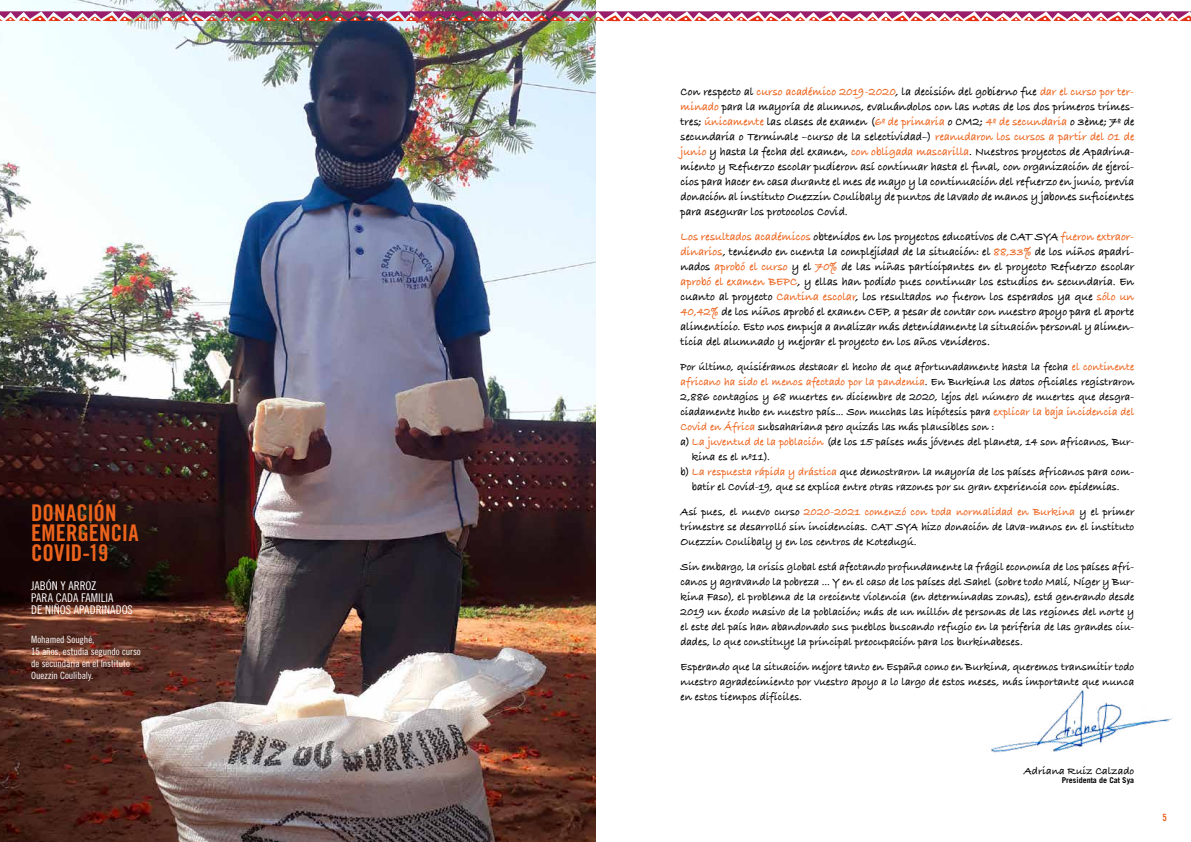
<style>
.page{position:relative;width:1191px;height:842px;background:#fff}
.page>*{position:absolute;margin:0;border:0;box-sizing:border-box;transform-origin:0 0}
.t1{font:23px/20px "Trade Gothic Bold Cond Twenty";letter-spacing:-.005em;color:#ec631c}
.t2{font:700 12px/15px "Bradley Hand ITCTT";color:#000;text-align:justify;scale:.94 1}
.t3{font:700 12px/15px "Bradley Hand ITCTT";color:#000;text-align:justify;scale:.95 1}
.t4{font:12px/12px "Trade Gothic Cond Eighteen";color:#fff}
.t5{font:700 11.5px/15px "Bradley Hand ITCTT";letter-spacing:.005em;color:#000;text-align:justify;scale:.94 1}
.t6{font:700 11.5px/15px "Bradley Hand ITCTT";letter-spacing:.005em;color:#000;text-align:justify;scale:.95 1}
.t7{font:700 11.5px "Bradley Hand ITCTT";letter-spacing:.005em;color:#ec631c;scale:.94 1}
.t8{font:700 11px "Bradley Hand ITCTT";color:#000}
.t9{font:10px/12px "Trade Gothic Cond Eighteen";letter-spacing:-.005em;color:#fff}
.t10{font:10px "Trade Gothic Bold Cond Twenty";color:#ec631c}
.t11{font:700 8px "Trade Gothic";color:#000}
.s1{color:#ec631c}
.s2{color:#000}
</style>
<div class="page">
<img style="left:991px;top:690px;width:182px;height:63px">
<img style="left:0;top:0;width:595px;height:842px">
<img style="left:0;top:11px;width:1191px;height:10px">
<h1 class="t1" style="left:31px;top:502px;width:109px">DONACIÓN<br>EMERGENCIA<br>COVID-19</h1>
<p class="t4" style="left:31px;top:579px;width:103px">JABÓN Y ARROZ<br>PARA CADA FAMILIA<br>DE NIÑOS APADRINADOS</p>
<p class="t9" style="left:31px;top:634px;width:111px">Mohamed Soughé,<br>15 años, estudia segundo curso de secundària en el lnstituto<br>Ouezzin Coulibaly.</p>
<p class="t2" style="left:680px;top:84px;width:484px">Con respecto al <span class="s1">curso académico 2019-2020</span>, la decisión del gobierno fue <span class="s1">dar el curso por ter&shy;minado</span> para la mayoría de alumnos, evaluándolos con las notas de los dos primeros trimes&shy;tres; <span class="s1">únicamente</span> las clases de examen (<span class="s1">6º de primaria</span> o CM2; <span class="s1">4º de secundaria</span> o 3ème; 7º de secundaria o Terminale –curso de la selectividad–) <span class="s1">reanudaron los cursos a partir del 01 de junio</span> y hasta la fecha del examen, <span class="s1">con obligada mascarilla</span>. Nuestros proyectos de Apadrina&shy;miento y Refuerzo escolar pudieron así continuar hasta el final, con organización de ejerci&shy;cios para hacer en casa durante el mes de mayo y la continuación del refuerzo en junio, previa donación al instituto Ouezzin Coulibaly de puntos de lavado de manos y jabones suficientes para asegurar los protocolos Covid.</p>
<p class="t3" style="left:680px;top:229px;width:479px"><span class="s1">Los resultados académicos</span> obtenidos en los proyectos educativos de CAT SYA <span class="s1">fueron extraor&shy;dinarios</span>, teniendo en cuenta la complejidad de la situación: el <span class="s1">88,33%</span> de los niños apadri&shy;nados <span class="s1">aprobó el curso</span> y el <span class="s1">70%</span> de las niñas participantes en el proyecto Refuerzo escolar <span class="s1">aprobó el examen BEPC</span>, y ellas han podido pues continuar los estudios en secundaria. En cuanto al proyecto <span class="s1">Cantina escolar</span>, los resultados no fueron los esperados ya que <span class="s1">sólo un 40,42%</span> de los niños aprobó el examen CEP, a pesar de contar con nuestro apoyo para el aporte alimenticio. Esto nos empuja a analizar más detenidamente la situación personal y alimen&shy;ticia del alumnado y mejorar el proyecto en los años venideros.</p>
<p class="t5" style="left:680px;top:359px;width:484px">Por último, quisiéramos destacar el hecho de que afortunadamente hasta la fecha <span class="s1">el continente</span></p>
<p class="t7" style="left:680px;top:373px;width:484px">africano ha sido el menos afectado por la pandemia<span class="s2">. En Burkina los datos oficiales registraron</span></p>
<p class="t5" style="left:680px;top:389px;width:484px">2,886 contagios y 68 muertes en diciembre de 2020, lejos del número de muertes que desgra-</p>
<p class="t5" style="left:680px;top:404px;width:484px">ciadamente hubo en nuestro país... Son muchas las hipótesis para <span class="s1">explicar la baja incidencia del</span></p>
<p class="t5" style="left:680px;top:419px;width:335px"><span class="s1">Covid en África</span> subsahariana pero quizás las más plausibles son :</p>
<p class="t6" style="left:680px;top:434px;width:479px">a) <span class="s1">La juventud de la población</span> (de los 15 países más jóvenes del planeta, 14 son africanos, Bur-</p>
<p class="t6" style="left:692px;top:449px;width:84px">kina es el nº11).</p>
<p class="t6" style="left:680px;top:464px;width:479px">b) <span class="s1">La respuesta rápida y drástica</span> que demostraron la mayoría de los países africanos para com-</p>
<p class="t6" style="left:692px;top:479px;width:452px">batir el Covid-19, que se explica entre otras razones por su gran experiencia con epidemias.</p>
<p class="t6" style="left:680px;top:504px;width:479px">Así pues, el nuevo curso <span class="s1">2020-2021 comenzó con toda normalidad en Burkina</span> y el primer trimestre se desarrolló sin incidencias. CAT SYA hizo donación de lava-manos en el instituto Ouezzin Coulibaly y en los centros de Kotedugú.</p>
<p class="t5" style="left:680px;top:559px;width:484px">Sin embargo, la crisis global está afectando profundamente la frágil economía de los países afri&shy;canos y agravando la pobreza ... Y en el caso de los países del Sahel (sobre todo Malí, Níger y Bur&shy;kina Faso), el problema de la creciente violencia (en determinadas zonas), está generando desde 2019 un éxodo masivo de la población; más de un millón de personas de las regiones del norte y el este del país han abandonado sus pueblos buscando refugio en la periferia de las grandes ciu&shy;dades, lo que constituye la principal preocupación para los burkinabeses.</p>
<p class="t6" style="left:680px;top:659px;width:479px">Esperando que la situación mejore tanto en España como en Burkina, queremos transmitir todo nuestro agradecimiento por vuestro apoyo a lo largo de estos meses, más importante que nunca en estos tiempos difíciles.</p>
<p class="t8" style="left:1024px;top:762px;width:112px">Adriana Ruiz Calzado</p>
<p class="t11" style="left:1061px;top:775px;width:74px">Presidenta de Cat Sya</p>
<p class="t10" style="left:1162px;top:812px;width:6px">5</p>
</div>
